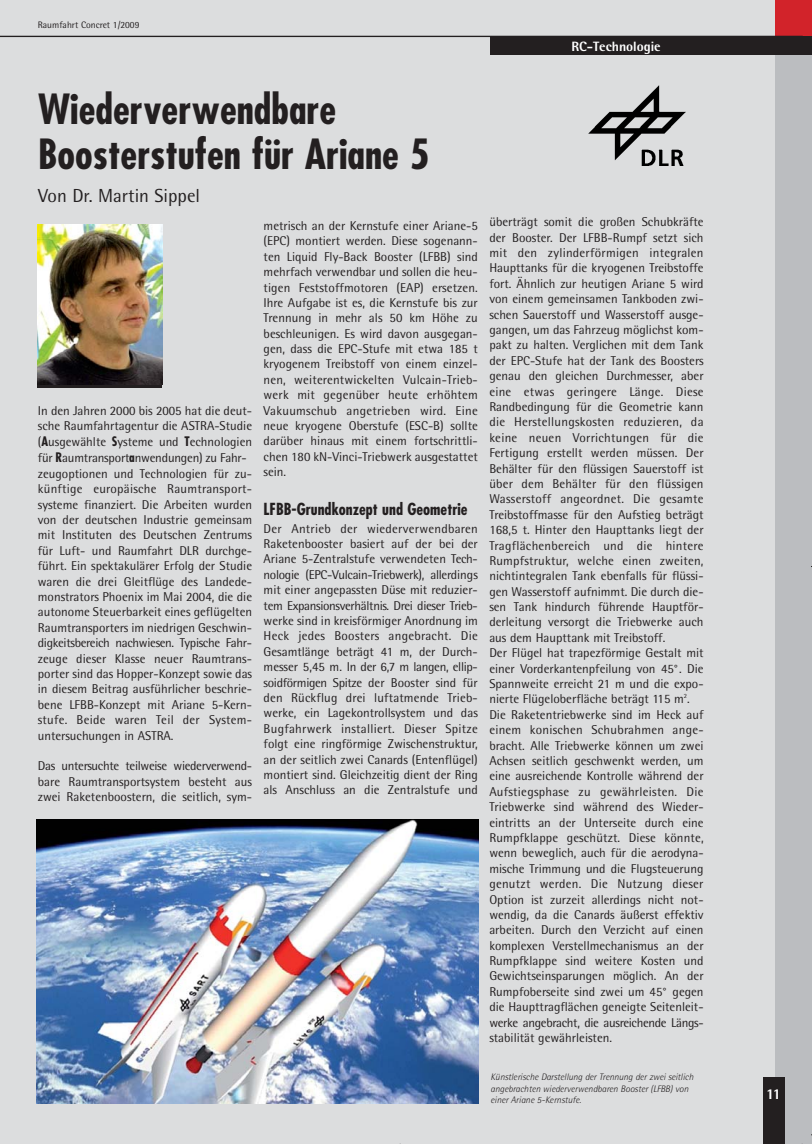
<style>
.page{position:relative;width:812px;height:1144px;background:#dcddde}
.page>*{position:absolute;margin:0;border:0;box-sizing:border-box;transform-origin:0 0}
.t1{font:700 condensed 40.5px/44.5px "Futura";color:#231f20}
.t2{font:18.9px "AT Rotis Semi Sans";color:#231f20}
.t3{font:700 condensed 16.2px "Futura";color:#231f20}
.t4{font:800 14.85px "AT Rotis Semi Sans";color:#fff}
.t5{font:800 13.5px "AT Rotis Semi Sans";color:#fff}
.t6{font:12.9px/15.5px "AT Rotis Semi Sans";color:#231f20;text-align:justify}
.t7{font:italic 300 9.45px/11.4px "AT Rotis Semi Sans";color:#231f20}
.t8{font:9.45px "AT Rotis Semi Sans";color:#231f20}
.s1{font-family:"Futura";font-weight:700;font-stretch:condensed}
</style>
<div class="page">
<div style="left:775px;top:0;width:37px;height:1144px;background:#bbbdc0"></div>
<div style="left:775px;top:0;width:37px;height:50px;background:#d2232a"></div>
<div style="left:764px;top:1077px;width:21px;height:67px;background:#231f20"></div>
<hr style="left:0;top:36px;width:802px;height:1px;background:#231f20">
<div style="left:491px;top:36px;width:321px;height:19px;background:#231f20"></div>
<img style="left:589px;top:86px;width:97px;height:80px">
<img style="left:38px;top:224px;width:124px;height:160px">
<img style="left:36px;top:820px;width:442px;height:283px">
<p class="t8" style="left:38px;top:22px;width:103px">Raumfahrt Concret 1/2009</p>
<p class="t5" style="left:571px;top:41px;width:91px">RC-Technologie</p>
<h1 class="t1" style="left:38px;top:91px;width:393px">Wiederverwendbare<br>Boosterstufen für Ariane 5</h1>
<h2 class="t2" style="left:38px;top:189px;width:163px">Von Dr. Martin Sippel</h2>
<p class="t6" style="left:38px;top:404px;width:216px;text-align:left">In den Jahren 2000 bis 2005 hat die deut&shy;sche Raumfahrtagentur die ASTRA-Studie (<span class="s1">A</span>usgewählte <span class="s1">S</span>ysteme und <span class="s1">T</span>echnologien für <span class="s1">R</span>aumtransport<span class="s1">a</span>nwendungen) zu Fahr&shy;zeugoptionen und Technologien für zu - künftige europäische Raumtransport - systeme finanziert. Die Arbeiten wurden von der deutschen Industrie gemeinsam mit Instituten des Deutschen Zentrums für Luft- und Raumfahrt DLR durchge&shy;führt. Ein spektakulärer Erfolg der Studie waren die drei Gleitflüge des Landede - mons tra tors Phoenix im Mai 2004, die die autonome Steuerbarkeit eines geflügelten Raumtransporters im niedrigen Geschwin - digkeitsbereich nachwiesen. Typische Fahr - zeuge dieser Klasse neuer Raum trans - porter sind das Hopper-Konzept so wie das in diesem Beitrag ausführlicher beschrie&shy;bene LFBB-Konzept mit Ariane 5-Kern - stufe. Beide waren Teil der System - untersuchungen in ASTRA.</p>
<p class="t6" style="left:38px;top:760px;width:216px">Das untersuchte teilweise wiederverwend - bare Raumtransportsystem besteht aus zwei Raketenboostern, die seitlich, sym-</p>
<p class="t6" style="left:264px;top:219px;width:216px">metrisch an der Kernstufe einer Ariane-5 (EPC) montiert werden. Diese sogenann&shy;ten Liquid Fly-Back Booster (LFBB) sind mehrfach verwendbar und sollen die heu&shy;tigen Feststoffmotoren (EAP) ersetzen.<br>Ihre Aufgabe ist es, die Kernstufe bis zur Trennung in mehr als 50 km Höhe zu beschleunigen. Es wird davon ausgegan&shy;gen, dass die EPC-Stufe mit etwa 185 t kryogenem Treibstoff von einem einzel&shy;nen, weiterentwickelten Vulcain-Trieb - werk mit gegenüber heute erhöhtem Vakuumschub angetrieben wird. Eine neue kryogene Oberstufe (ESC-B) sollte darüber hinaus mit einem fortschrittli&shy;chen 180 kN-Vinci-Triebwerk ausgestattet sein.</p>
<p class="t3" style="left:264px;top:502px;width:205px">LFBB-Grundkonzept und Geometrie</p>
<p class="t6" style="left:264px;top:522px;width:216px">Der Antrieb der wiederverwendbaren Raketenbooster basiert auf der bei der Ariane 5-Zentralstufe verwendeten Tech - nologie (EPC-Vulcain-Triebwerk), aller dings mit einer angepassten Düse mit reduzier&shy;tem Expansionsverhältnis. Drei dieser Trieb - werke sind in kreisförmiger Anord nung im Heck jedes Boosters angebracht. Die Gesamtlänge beträgt 41 m, der Durch - messer 5,45 m. In der 6,7 m langen, ellip&shy;soidförmigen Spitze der Booster sind für den Rückflug drei luftatmende Trieb - werke, ein Lage kon trollsystem und das Bugfahrwerk installiert. Dieser Spitze folgt eine ringförmige Zwischenstruktur, an der seitlich zwei Canards (Entenflügel) montiert sind. Gleichzeitig dient der Ring als Anschluss an die Zentralstufe und</p>
<p class="t6" style="left:489px;top:216px;width:216px;text-align:left">überträgt somit die großen Schubkräfte der Booster. Der LFBB-Rumpf setzt sich mit den zylinderförmigen integralen Haupttanks für die kryogenen Treibstoffe fort. Ähnlich zur heutigen Ariane 5 wird von einem ge mein samen Tankboden zwi&shy;schen Sauer stoff und Wasserstoff ausge&shy;gangen, um das Fahrzeug möglichst kom&shy;pakt zu halten. Verglichen mit dem Tank der EPC-Stufe hat der Tank des Boosters genau den gleichen Durchmesser, aber eine etwas geringere Länge. Diese Randbedingung für die Geometrie kann die Herstellungs kosten reduzieren, da keine neuen Vorrichtungen für die Fertigung erstellt werden müssen. Der Behälter für den flüssigen Sauerstoff ist über dem Behälter für den flüssigen Wasserstoff angeordnet. Die gesamte Treibstoffmasse für den Aufstieg beträgt 168,5 t. Hinter den Haupttanks liegt der Tragflächenbereich und die hintere Rumpfstruktur, welche einen zweiten, nichtintegralen Tank ebenfalls für flüssi&shy;gen Wasserstoff aufnimmt. Die durch die&shy;sen Tank hindurch führende Hauptför&shy;derleitung versorgt die Triebwerke auch aus dem Haupttank mit Treibstoff.<br>Der Flügel hat trapezförmige Gestalt mit einer Vorderkantenpfeilung von 45°. Die Spannweite erreicht 21 m und die expo&shy;nierte Flügeloberfläche beträgt 115 m<sup>2</sup>.<br>Die Raketentriebwerke sind im Heck auf einem konischen Schubrahmen ange&shy;bracht. Alle Triebwerke können um zwei Achsen seitlich geschwenkt werden, um eine ausreichende Kontrolle während der Aufstiegsphase zu gewährleisten. Die Triebwerke sind während des Wieder - eintritts an der Unterseite durch eine Rumpfklappe geschützt. Diese könnte, wenn beweglich, auch für die aerodyna&shy;mische Trimmung und die Flugsteuerung genutzt werden. Die Nutzung dieser Option ist zurzeit allerdings nicht not&shy;wendig, da die Canards äußerst effektiv arbeiten. Durch den Verzicht auf einen komplexen Verstellmechanismus an der Rumpfklappe sind weitere Kosten und Gewichtseinsparungen möglich. An der Rumpfoberseite sind zwei um 45° gegen die Haupttragflächen geneigte Seitenleit&shy;werke angebracht, die ausreichende Längs&shy;stabilität gewährleisten.</p>
<p class="t7" style="left:490px;top:1072px;width:204px">Künstlerische Darstellung der Trennung der zwei seitlich angebrachten wiederverwendbaren Booster (LFBB) von einer Ariane 5-Kernstufe.</p>
<p class="t4" style="left:766px;top:1089px;width:16px">11</p>
</div>
